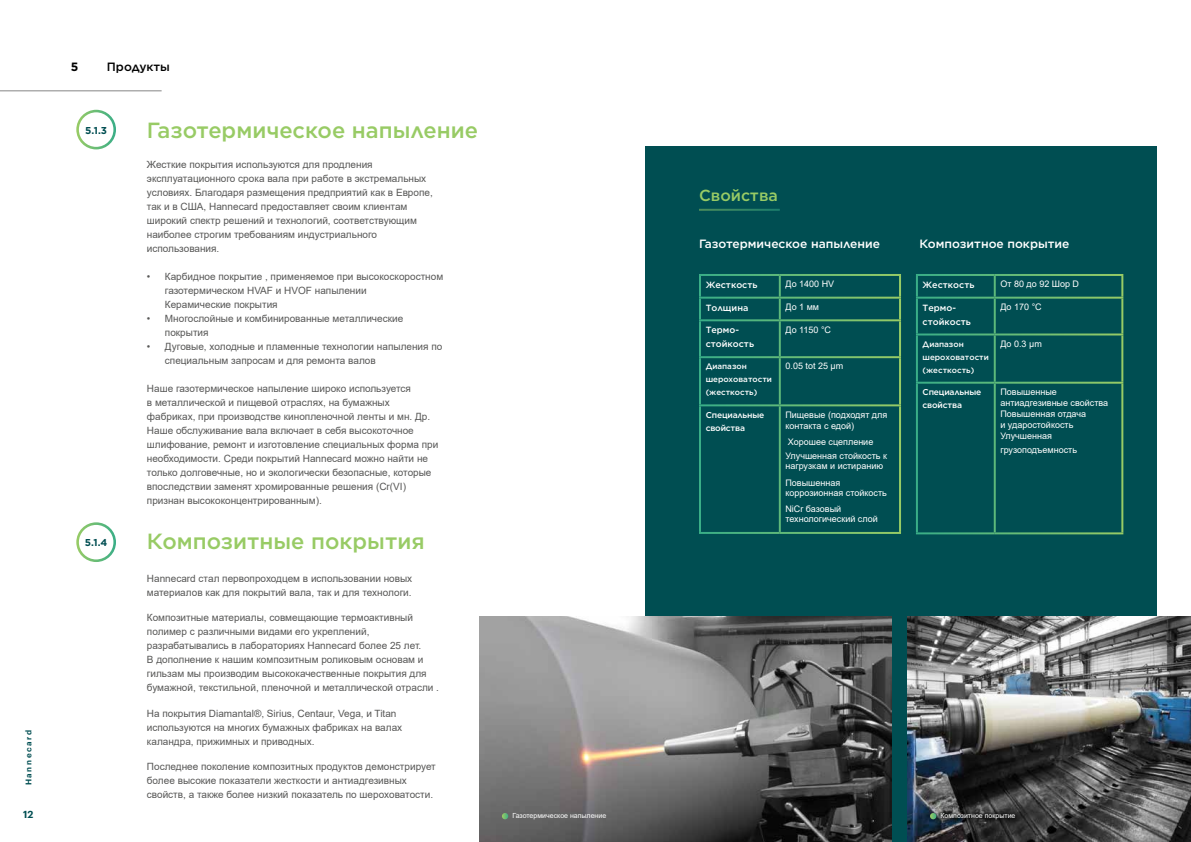
<style>
.page{position:relative;width:1191px;height:842px;background:#fff}
.page>*{position:absolute;margin:0;border:0;box-sizing:border-box;transform-origin:0 0}
.t1{font:500 22px "Gotham";color:#98cb65}
.t2{font:500 16px "Gotham";color:#98cb65}
.t3{font:500 12px "Gotham";color:#fff}
.t4{font:500 12px "Gotham";color:#000}
.t5{font:700 12px "Gotham";color:#000}
.t6{font:10px/14px "Arial";color:#575756}
.t7{font:700 10px "Gotham";color:#004e52}
.t8{font:600 10px "Graphik";color:#004e52}
.t9{font:9px/11px "Arial";color:#fff}
.t10{font:500 9px/14px "Gotham";color:#fff}
.t11{font:500 8.5px/13px "Gotham";letter-spacing:-.02em;color:#fff}
.t12{font:500 8px/13px "Gotham";color:#fff}
.t13{font:600 8px "Graphik";letter-spacing:.2em;color:#004e52}
.t14{font:7px "Arial";color:#fff}
</style>
<div class="page">
<div style="left:645px;top:146px;width:512px;height:696px;background:#004e52"></div>
<img style="left:479px;top:617px;width:413px;height:225px">
<img style="left:907px;top:617px;width:284px;height:225px">
<hr style="left:0;top:91px;width:162px;height:1px;background:#000">
<svg style="left:76px;top:110px;width:40px;height:39px"></svg>
<svg style="left:76px;top:522px;width:40px;height:40px"></svg>
<div style="left:934px;top:807px;width:87px;height:19px;background:#000;opacity:.75"></div>
<svg style="left:502px;top:813px;width:6px;height:6px"></svg>
<svg style="left:930px;top:813px;width:6px;height:6px"></svg>
<hr style="left:699px;top:209px;width:81px;height:2px;background:#fff">
<hr style="left:699px;top:274px;width:81px;height:2px;background:#fff">
<hr style="left:699px;top:276px;width:2px;height:21px;background:#fff">
<hr style="left:780px;top:274px;width:121px;height:2px;background:#fff">
<hr style="left:779px;top:276px;width:2px;height:21px;background:#fff">
<hr style="left:899px;top:276px;width:2px;height:21px;background:#fff">
<hr style="left:699px;top:297px;width:81px;height:2px;background:#fff">
<hr style="left:699px;top:299px;width:2px;height:20px;background:#fff">
<hr style="left:780px;top:297px;width:121px;height:2px;background:#fff">
<hr style="left:779px;top:299px;width:2px;height:20px;background:#fff">
<hr style="left:899px;top:299px;width:2px;height:20px;background:#fff">
<hr style="left:699px;top:319px;width:81px;height:2px;background:#fff">
<hr style="left:699px;top:321px;width:2px;height:35px;background:#fff">
<hr style="left:780px;top:319px;width:121px;height:2px;background:#fff">
<hr style="left:779px;top:321px;width:2px;height:35px;background:#fff">
<hr style="left:899px;top:321px;width:2px;height:35px;background:#fff">
<hr style="left:699px;top:356px;width:81px;height:2px;background:#fff">
<hr style="left:699px;top:358px;width:2px;height:46px;background:#fff">
<hr style="left:780px;top:356px;width:121px;height:2px;background:#fff">
<hr style="left:779px;top:358px;width:2px;height:46px;background:#fff">
<hr style="left:899px;top:358px;width:2px;height:46px;background:#fff">
<hr style="left:699px;top:404px;width:81px;height:2px;background:#fff">
<hr style="left:699px;top:406px;width:2px;height:126px;background:#fff">
<hr style="left:780px;top:404px;width:121px;height:2px;background:#fff">
<hr style="left:779px;top:406px;width:2px;height:126px;background:#fff">
<hr style="left:899px;top:406px;width:2px;height:126px;background:#fff">
<hr style="left:699px;top:532px;width:81px;height:2px;background:#fff">
<hr style="left:780px;top:532px;width:121px;height:2px;background:#fff">
<hr style="left:916px;top:274px;width:78px;height:2px;background:#fff">
<hr style="left:916px;top:276px;width:2px;height:21px;background:#fff">
<hr style="left:994px;top:274px;width:129px;height:2px;background:#fff">
<hr style="left:993px;top:276px;width:2px;height:21px;background:#fff">
<hr style="left:1121px;top:276px;width:2px;height:21px;background:#fff">
<hr style="left:916px;top:297px;width:78px;height:2px;background:#fff">
<hr style="left:916px;top:299px;width:2px;height:34px;background:#fff">
<hr style="left:994px;top:297px;width:129px;height:2px;background:#fff">
<hr style="left:993px;top:299px;width:2px;height:34px;background:#fff">
<hr style="left:1121px;top:299px;width:2px;height:34px;background:#fff">
<hr style="left:916px;top:333px;width:78px;height:2px;background:#fff">
<hr style="left:916px;top:335px;width:2px;height:47px;background:#fff">
<hr style="left:994px;top:333px;width:129px;height:2px;background:#fff">
<hr style="left:993px;top:335px;width:2px;height:47px;background:#fff">
<hr style="left:1121px;top:335px;width:2px;height:47px;background:#fff">
<hr style="left:916px;top:382px;width:78px;height:2px;background:#fff">
<hr style="left:916px;top:384px;width:2px;height:148px;background:#fff">
<hr style="left:994px;top:382px;width:129px;height:2px;background:#fff">
<hr style="left:993px;top:384px;width:2px;height:148px;background:#fff">
<hr style="left:1121px;top:384px;width:2px;height:148px;background:#fff">
<hr style="left:916px;top:532px;width:78px;height:2px;background:#fff">
<hr style="left:994px;top:532px;width:129px;height:2px;background:#fff">
<p class="t13" style="left:23px;top:785px;width:57px;rotate:-90deg">Hannecard</p>
<p class="t8" style="left:23px;top:806px;width:12px">12</p>
<p class="t5" style="left:71px;top:59px;width:9px">5</p>
<p class="t4" style="left:107px;top:59px;width:65px">Продукты</p>
<p class="t7" style="left:85px;top:123px;width:23px">5.1.3</p>
<p class="t7" style="left:85px;top:536px;width:24px">5.1.4</p>
<h1 class="t1" style="left:147px;top:116px;width:333px">Газотермическое напыление</h1>
<p class="t6" style="left:147px;top:158px;width:287px">Жесткие покрытия используются для продления эксплуатационного срока вала при работе в экстремальных условиях. Благодаря размещения предприятий как в Европе, так и в США, Hannecard предоставляет своим клиентам широкий спектр решений и технологий, соответствующим наиболее строгим требованиям индустриального использования.</p>
<p class="t6" style="left:165px;top:270px;width:280px;text-indent:-18px">• Карбидное покрытие , применяемое при высокоскоростном газотермическом HVAF и HVOF напылении<br>Керамические покрытия</p>
<p class="t6" style="left:165px;top:312px;width:240px;text-indent:-18px">• Многослойные и комбинированные металлические покрытия</p>
<p class="t6" style="left:165px;top:340px;width:279px;text-indent:-18px">• Дуговые, холодные и пламенные технологии напыления по специальным запросам и для ремонта валов</p>
<p class="t6" style="left:147px;top:382px;width:293px">Наше газотермическое напыление широко используется<br>в металлической и пищевой отраслях, на бумажных фабриках, при производстве кинопленочной ленты и мн. Др.<br>Наше обслуживание вала включает в себя высокоточное шлифование, ремонт и изготовление специальных форма при необходимости. Среди покрытий Hannecard можно найти не только долговечные, но и экологически безопасные, которые впоследствии заменят хромированные решения (Cr(VI) признан высококонцентрированным).</p>
<h1 class="t1" style="left:147px;top:527px;width:279px">Композитные покрытия</h1>
<p class="t6" style="left:147px;top:571px;width:267px">Hannecard стал первопроходцем в использовании новых материалов как для покрытий вала, так и для технологи.</p>
<p class="t6" style="left:147px;top:611px;width:293px">Композитные материалы, совмещающие термоактивный полимер с различными видами его укреплений, разрабатывались в лабораториях Hannecard более 25 лет.<br>В дополнение к нашим композитным роликовым основам и гильзам мы производим высококачественные покрытия для бумажной, текстильной, пленочной и металлической отрасли .</p>
<p class="t6" style="left:147px;top:706px;width:257px">На покрытия Diamantal®, Sirius, Centaur, Vega, и Titan используются на многих бумажных фабриках на валах каландра, прижимных и приводных.</p>
<p class="t6" style="left:147px;top:759px;width:290px">Последнее поколение композитных продуктов демонстрирует более высокие показатели жесткости и антиадгезивных свойств, а также более низкий показатель по шероховатости.</p>
<h2 class="t2" style="left:699px;top:185px;width:80px">Свойства</h2>
<p class="t3" style="left:699px;top:236px;width:182px">Газотермическое напыление</p>
<p class="t3" style="left:919px;top:236px;width:151px">Композитное покрытие</p>
<p class="t10" style="left:705px;top:278px;width:53px">Жесткость</p>
<p class="t9" style="left:785px;top:278px;width:50px">До 1400 HV</p>
<p class="t10" style="left:705px;top:300px;width:44px">Толщина</p>
<p class="t9" style="left:785px;top:301px;width:35px">До 1 мм</p>
<p class="t10" style="left:705px;top:323px;width:50px">Термо&shy;стойкость</p>
<p class="t9" style="left:785px;top:324px;width:47px">До 1150 °C</p>
<p class="t12" style="left:705px;top:360px;width:68px">Диапазон шероховатости (жесткость)</p>
<p class="t9" style="left:785px;top:361px;width:59px">0.05 tot 25 µm</p>
<p class="t11" style="left:705px;top:408px;width:60px">Специальные свойства</p>
<p class="t9" style="left:785px;top:409px;width:103px">Пищевые (подходят для контакта с едой)</p>
<p class="t9" style="left:785px;top:435px;width:103px;line-height:14px">Хорошее сцепление<br>Улучшенная стойкость к</p>
<p class="t9" style="left:785px;top:458px;width:99px;line-height:16.8px">нагрузкам и истиранию<br>Повышенная</p>
<p class="t9" style="left:785px;top:485px;width:103px;line-height:15.8px">коррозионная стойкость<br>NiCr базовый</p>
<p class="t9" style="left:785px;top:513px;width:94px">технологический слой</p>
<p class="t10" style="left:922px;top:278px;width:53px">Жесткость</p>
<p class="t9" style="left:1000px;top:278px;width:80px">От 80 до 92 Шор D</p>
<p class="t10" style="left:922px;top:300px;width:50px">Термо&shy;стойкость</p>
<p class="t9" style="left:1000px;top:301px;width:43px">До 170 °C</p>
<p class="t12" style="left:922px;top:337px;width:68px">Диапазон шероховатости (жесткость)</p>
<p class="t9" style="left:1000px;top:338px;width:43px">До 0.3 μm</p>
<p class="t11" style="left:922px;top:386px;width:60px">Специальные свойства</p>
<p class="t9" style="left:1000px;top:386px;width:109px">Повышенные антиадгезивные свойства<br>Повышенная отдача<br>и ударостойкость<br>Улучшенная</p>
<p class="t9" style="left:1000px;top:444px;width:78px">грузоподъемность</p>
<p class="t14" style="left:512px;top:811px;width:95px">Газотермическое напыление</p>
<p class="t14" style="left:940px;top:811px;width:76px">Композитное покрытие</p>
</div>
